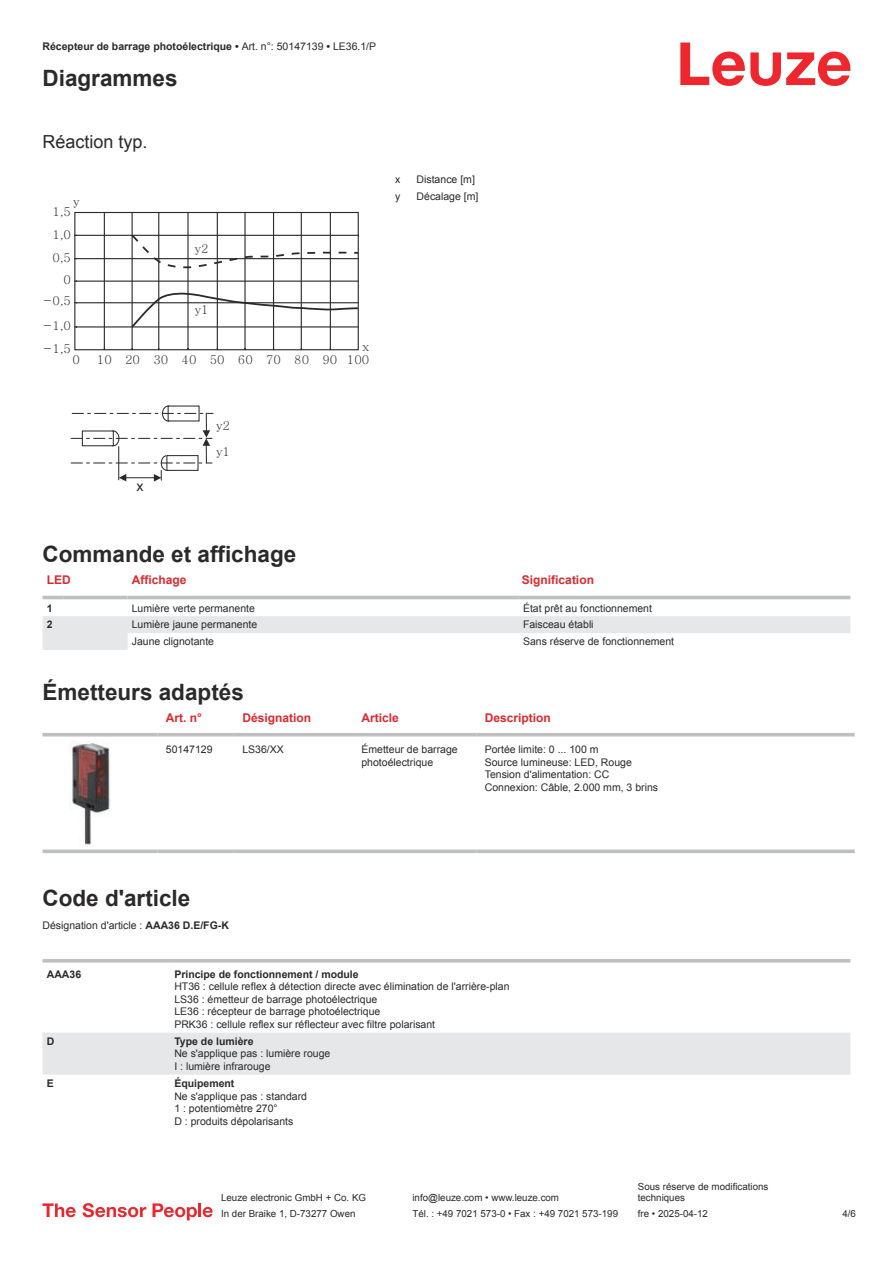
<style>
.page{position:relative;width:893px;height:1263px;background:#fff}
.page>*{position:absolute;margin:0;border:0;box-sizing:border-box;transform-origin:0 0}
.t1{font:700 22.5px "Arial";color:#2b292a}
.t2{font:18px "Arial";color:#2b292a}
.t3{font:14.1px "Arial";color:#2b292a}
.t4{font:700 12px "Arial";color:#db2a30}
.t5{font:12px/25.5px "Arial Unicode MS KS Cms UHC H";color:#2b292a}
.t6{font:10.5px/12.6px "Arial";color:#2b292a}
.t7{font:700 10.5px "Arial";color:#2b292a}
.t8{font:9.75px/11.7px "Arial";color:#2b292a}
.s1{font-weight:400}
.s2{font-weight:700}
</style>
<div class="page">
<svg style="left:680px;top:43px;width:170px;height:43px"></svg>
<div style="left:43px;top:595px;width:807px;height:5px;background:#eceded"></div>
<svg style="left:43px;top:616px;width:807px;height:34px"></svg>
<hr style="left:43px;top:596px;width:21px;height:3px;background:#bdbfc1">
<hr style="left:64px;top:596px;width:64px;height:3px;background:#bdbfc1">
<hr style="left:128px;top:596px;width:391px;height:3px;background:#bdbfc1">
<hr style="left:519px;top:596px;width:331px;height:3px;background:#bdbfc1">
<svg style="left:43px;top:736px;width:812px;height:5px"></svg>
<hr style="left:43px;top:733px;width:114px;height:3px;background:#bdbfc1">
<hr style="left:157px;top:733px;width:77px;height:3px;background:#bdbfc1">
<hr style="left:234px;top:733px;width:119px;height:3px;background:#bdbfc1">
<hr style="left:353px;top:733px;width:123px;height:3px;background:#bdbfc1">
<hr style="left:476px;top:733px;width:379px;height:3px;background:#bdbfc1">
<svg style="left:43px;top:849px;width:114px;height:4px"></svg>
<svg style="left:157px;top:849px;width:77px;height:4px"></svg>
<svg style="left:234px;top:849px;width:119px;height:4px"></svg>
<svg style="left:353px;top:849px;width:123px;height:4px"></svg>
<svg style="left:476px;top:849px;width:379px;height:4px;background:#c6c7c9"></svg>
<img style="left:69px;top:741px;width:42px;height:104px">
<svg style="left:43px;top:962px;width:807px;height:1px"></svg>
<div style="left:43px;top:1033px;width:807px;height:42px;background:#e6e7e9"></div>
<hr style="left:43px;top:959px;width:127px;height:3px;background:#bdbfc1">
<hr style="left:170px;top:959px;width:680px;height:3px;background:#bdbfc1">
<svg style="left:43px;top:1203px;width:33px;height:14px"></svg>
<svg style="left:83px;top:1203px;width:63px;height:14px"></svg>
<svg style="left:153px;top:1203px;width:44px;height:17px"></svg>
<hr style="left:198px;top:1203px;width:3px;height:14px;background:#ed272d">
<svg style="left:203px;top:1207px;width:10px;height:10px"></svg>
<hr style="left:76px;top:326px;width:282px;height:1px;background:#2b292a">
<hr style="left:76px;top:302px;width:282px;height:1px;background:#2b292a">
<hr style="left:76px;top:258px;width:282px;height:1px;background:#2b292a">
<hr style="left:76px;top:235px;width:282px;height:1px;background:#2b292a">
<hr style="left:76px;top:281px;width:282px;height:1px;background:#2b292a">
<div style="left:74px;top:212px;width:285px;height:138px;border:1px solid #2b292a"></div>
<svg style="left:130px;top:234px;width:229px;height:35px"></svg>
<svg style="left:130px;top:293px;width:229px;height:36px"></svg>
<hr style="left:104px;top:213px;width:1px;height:136px;background:#2b292a">
<hr style="left:132px;top:213px;width:1px;height:136px;background:#2b292a">
<hr style="left:158px;top:213px;width:1px;height:136px;background:#2b292a">
<hr style="left:187px;top:213px;width:2px;height:136px;background:#2b292a">
<hr style="left:217px;top:213px;width:1px;height:136px;background:#2b292a">
<hr style="left:244px;top:213px;width:2px;height:136px;background:#2b292a">
<hr style="left:273px;top:213px;width:1px;height:136px;background:#2b292a">
<hr style="left:301px;top:213px;width:1px;height:136px;background:#2b292a">
<hr style="left:330px;top:213px;width:1px;height:136px;background:#2b292a">
<div style="left:161px;top:455px;width:12px;height:16px;border:1px solid #2b292a;border-radius:50%"></div>
<div style="left:167px;top:456px;width:31px;height:14px;background:#fff"></div>
<div style="left:166px;top:455px;width:33px;height:16px;border:1px solid #2b292a"></div>
<svg style="left:119px;top:470px;width:43px;height:12px"></svg>
<hr style="left:118px;top:447px;width:1px;height:33px;background:#2b292a">
<svg style="left:162px;top:406px;width:12px;height:15px"></svg>
<div style="left:162px;top:405px;width:12px;height:16px;border:1px solid #2b292a;border-radius:50%"></div>
<div style="left:168px;top:406px;width:31px;height:15px;background:#fff"></div>
<svg style="left:71px;top:413px;width:142px;height:50px"></svg>
<p class="t7" style="left:43px;top:43px;width:335px">Récepteur de barrage photoélectrique • <span class="s1">Art. n°: 50147139</span> • <span class="s1">LE36.1/P</span></p>
<h1 class="t1" style="left:43px;top:70px;width:137px">Diagrammes</h1>
<h2 class="t2" style="left:43px;top:135px;width:107px">Réaction typ.</h2>
<p class="t5" style="left:73px;top:189px;width:9px">y</p>
<p class="t5" style="left:53px;top:199px;width:20px">1,5</p>
<p class="t5" style="left:53px;top:222px;width:20px">1,0</p>
<p class="t5" style="left:53px;top:245px;width:20px">0,5</p>
<p class="t5" style="left:64px;top:267px;width:9px">0</p>
<p class="t5" style="left:43px;top:288px;width:30px">-0,5</p>
<p class="t5" style="left:43px;top:313px;width:30px">-1,0</p>
<p class="t5" style="left:194px;top:236px;width:16px">y2</p>
<p class="t5" style="left:194px;top:297px;width:16px">y1</p>
<p class="t5" style="left:43px;top:336px;width:30px">-1,5</p>
<p class="t5" style="left:362px;top:334px;width:9px">x</p>
<p class="t5" style="left:97px;top:347px;width:16px">10</p>
<p class="t5" style="left:153px;top:347px;width:16px">30</p>
<p class="t5" style="left:210px;top:347px;width:16px">50</p>
<p class="t5" style="left:266px;top:347px;width:16px">70</p>
<p class="t5" style="left:73px;top:347px;width:9px">0</p>
<p class="t5" style="left:125px;top:347px;width:16px">20</p>
<p class="t5" style="left:182px;top:347px;width:16px">40</p>
<p class="t5" style="left:238px;top:347px;width:16px">60</p>
<p class="t5" style="left:322px;top:347px;width:48px">90 100</p>
<p class="t5" style="left:294px;top:347px;width:16px">80</p>
<h3 class="t3" style="left:136px;top:478px;width:9px">x</h3>
<p class="t5" style="left:216px;top:413px;width:16px">y2 y1</p>
<p class="t6" style="left:395px;top:174px;width:7px">x</p>
<p class="t6" style="left:417px;top:174px;width:60px">Distance [m]</p>
<p class="t6" style="left:395px;top:191px;width:7px">y</p>
<p class="t6" style="left:417px;top:191px;width:63px">Décalage [m]</p>
<h1 class="t1" style="left:43px;top:545px;width:255px">Commande et affichage</h1>
<p class="t4" style="left:47px;top:575px;width:25px">LED</p>
<p class="t4" style="left:132px;top:575px;width:56px">Affichage</p>
<p class="t4" style="left:522px;top:575px;width:74px">Signification</p>
<p class="t7" style="left:47px;top:604px;width:7px">1</p>
<p class="t6" style="left:132px;top:602px;width:125px">Lumière verte permanente</p>
<p class="t6" style="left:523px;top:602px;width:130px">État prêt au fonctionnement</p>
<p class="t7" style="left:47px;top:621px;width:7px">2</p>
<p class="t6" style="left:132px;top:619px;width:127px">Lumière jaune permanente</p>
<p class="t6" style="left:523px;top:619px;width:72px">Faisceau établi</p>
<p class="t6" style="left:132px;top:636px;width:84px">Jaune clignotante</p>
<p class="t6" style="left:523px;top:636px;width:153px">Sans réserve de fonctionnement</p>
<h1 class="t1" style="left:43px;top:684px;width:203px">Émetteurs adaptés</h1>
<p class="t4" style="left:166px;top:713px;width:38px">Art. n°</p>
<p class="t4" style="left:242px;top:713px;width:70px">Désignation</p>
<p class="t4" style="left:361px;top:713px;width:39px">Article</p>
<p class="t4" style="left:485px;top:713px;width:68px">Description</p>
<p class="t6" style="left:166px;top:744px;width:48px">50147129</p>
<p class="t6" style="left:242px;top:744px;width:43px">LS36/XX</p>
<p class="t6" style="left:361px;top:744px;width:98px">Émetteur de barrage photoélectrique</p>
<p class="t6" style="left:485px;top:744px;width:175px">Portée limite: 0 ... 100 m<br>Source lumineuse: LED, Rouge<br>Tension d'alimentation: CC<br>Connexion: Câble, 2.000 mm, 3 brins</p>
<h1 class="t1" style="left:43px;top:889px;width:149px">Code d'article</h1>
<p class="t6" style="left:43px;top:920px;width:188px">Désignation d'article : <span class="s2">AAA36 D.E/FG-K</span></p>
<p class="t7" style="left:47px;top:970px;width:36px">AAA36</p>
<p class="t7" style="left:174px;top:970px;width:186px">Principe de fonctionnement / module</p>
<p class="t6" style="left:174px;top:981px;width:337px">HT36 : cellule reflex à détection directe avec élimination de l'arrière-plan LS36 : émetteur de barrage photoélectrique<br>LE36 : récepteur de barrage photoélectrique<br>PRK36 : cellule reflex sur réflecteur avec filtre polarisant</p>
<p class="t7" style="left:47px;top:1037px;width:9px">D</p>
<p class="t7" style="left:174px;top:1037px;width:81px">Type de lumière</p>
<p class="t6" style="left:174px;top:1048px;width:158px">Ne s'applique pas : lumière rouge<br>I : lumière infrarouge</p>
<p class="t7" style="left:47px;top:1079px;width:9px">E</p>
<p class="t7" style="left:174px;top:1079px;width:62px">Équipement</p>
<p class="t6" style="left:174px;top:1090px;width:134px">Ne s'applique pas : standard<br>1 : potentiomètre 270°<br>D : produits dépolarisants</p>
<p class="t8" style="left:221px;top:1193px;width:146px">Leuze electronic GmbH + Co. KG</p>
<p class="t8" style="left:412px;top:1193px;width:148px">info@leuze.com • www.leuze.com</p>
<p class="t8" style="left:638px;top:1181px;width:132px">Sous réserve de modifications techniques</p>
<p class="t8" style="left:221px;top:1209px;width:136px">In der Braike 1, D-73277 Owen</p>
<p class="t8" style="left:412px;top:1209px;width:207px">Tél. : +49 7021 573-0 • Fax : +49 7021 573-199</p>
<p class="t8" style="left:638px;top:1209px;width:72px">fre • 2025-04-12</p>
<p class="t8" style="left:842px;top:1209px;width:15px">4 /6</p>
</div>
